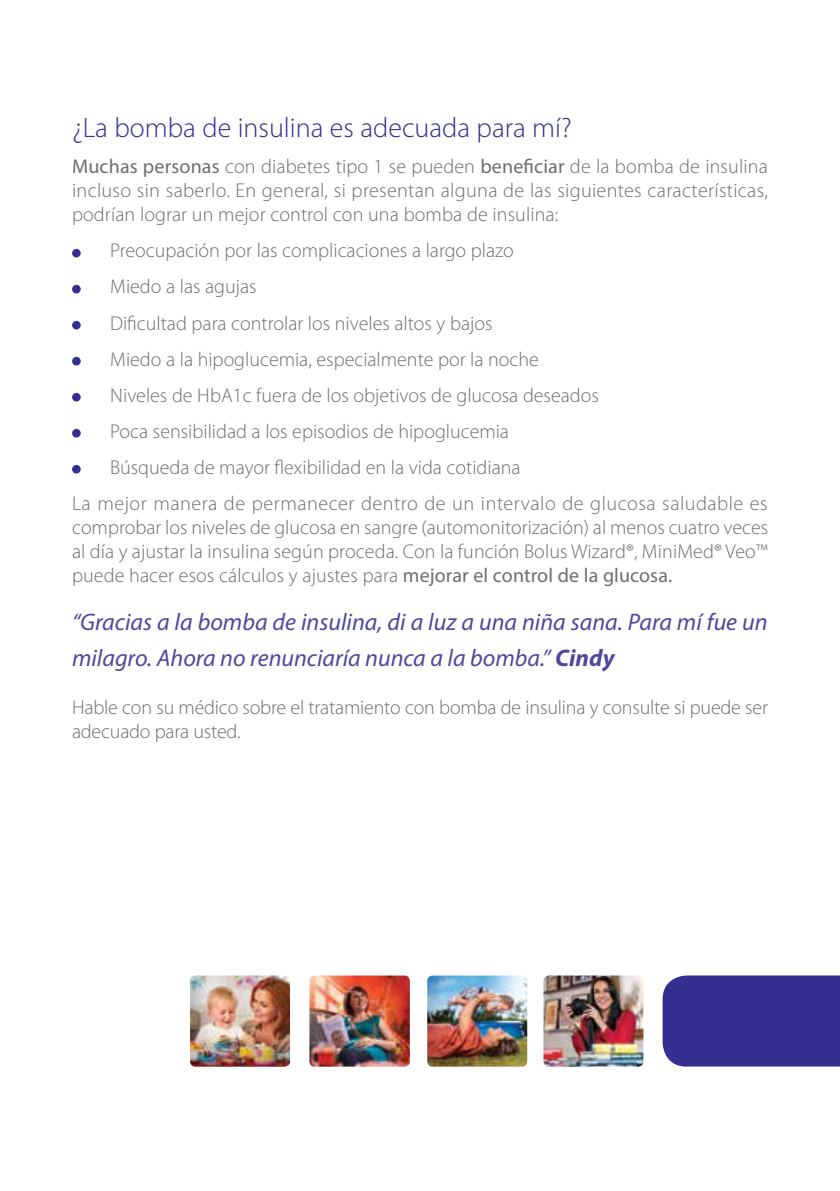
<style>
.page{position:relative;width:840px;height:1191px;background:#fff}
.page>*{position:absolute;margin:0;border:0;box-sizing:border-box;transform-origin:0 0}
.t1{font:300 28px "Myriad Pro";color:#333092}
.t2{font:italic 24px/36px "Myriad Pro";color:#4e479d}
.t3{font:300 20px/24px "Myriad Pro";color:#6d6e71;text-align:justify}
.t4{font:300 20px "Myriad Pro";letter-spacing:.025em;color:#6d6e71}
.s1{font-weight:400}
.s2{font-weight:700}
</style>
<div class="page">
<div style="left:72px;top:249px;width:9px;height:8px;background:#333092;border-radius:50%"></div>
<div style="left:72px;top:285px;width:9px;height:8px;background:#333092;border-radius:50%"></div>
<div style="left:72px;top:321px;width:9px;height:8px;background:#333092;border-radius:50%"></div>
<div style="left:72px;top:357px;width:9px;height:8px;background:#333092;border-radius:50%"></div>
<div style="left:72px;top:393px;width:9px;height:8px;background:#333092;border-radius:50%"></div>
<div style="left:72px;top:429px;width:9px;height:8px;background:#333092;border-radius:50%"></div>
<div style="left:72px;top:465px;width:9px;height:8px;background:#333092;border-radius:50%"></div>
<div style="left:662px;top:975px;width:177px;height:91px;background:#333092"></div>
<img style="left:427px;top:975px;width:100px;height:91px">
<img style="left:309px;top:975px;width:100px;height:91px">
<img style="left:190px;top:975px;width:100px;height:91px">
<img style="left:543px;top:975px;width:100px;height:91px">
<h1 class="t1" style="left:72px;top:113px;width:501px">¿La bomba de insulina es adecuada para mí?</h1>
<p class="t3" style="left:72px;top:155px;width:697px"><span class="s1">Muchas personas</span> con diabetes tipo 1 se pueden <span class="s1">beneficiar</span> de la bomba de insulina incluso sin saberlo. En general, si presentan alguna de las siguientes características, podrían lograr un mejor control con una bomba de insulina:</p>
<p class="t3" style="left:110px;top:239px;width:405px">Preocupación por las complicaciones a largo plazo</p>
<p class="t3" style="left:110px;top:275px;width:148px">Miedo a las agujas</p>
<p class="t3" style="left:110px;top:311px;width:384px">Dificultad para controlar los niveles altos y bajos</p>
<p class="t3" style="left:110px;top:347px;width:430px">Miedo a la hipoglucemia, especialmente por la noche</p>
<p class="t3" style="left:110px;top:383px;width:490px">Niveles de HbA1c fuera de los objetivos de glucosa deseados</p>
<p class="t3" style="left:110px;top:419px;width:400px">Poca sensibilidad a los episodios de hipoglucemia</p>
<p class="t3" style="left:110px;top:455px;width:412px">Búsqueda de mayor flexibilidad en la vida cotidiana</p>
<p class="t4" style="left:72px;top:492px;width:696px">La mejor manera de permanecer dentro de un intervalo de glucosa saludable es</p>
<p class="t3" style="left:72px;top:515px;width:697px">comprobar los niveles de glucosa en sangre (automonitorización) al menos cuatro veces al día y ajustar la insulina según proceda. Con la función Bolus Wizard®, MiniMed® Veo™ puede hacer esos cálculos y ajustes para <span class="s1">mejorar el control de la glucosa.</span></p>
<p class="t2" style="left:72px;top:603px;width:696px">“Gracias a la bomba de insulina, di a luz a una niña sana. Para mí fue un milagro. Ahora no renunciaría nunca a la bomba.” <span class="s2">Cindy</span></p>
<p class="t3" style="left:72px;top:695px;width:697px">Hable con su médico sobre el tratamiento con bomba de insulina y consulte si puede ser adecuado para usted.</p>
</div>
